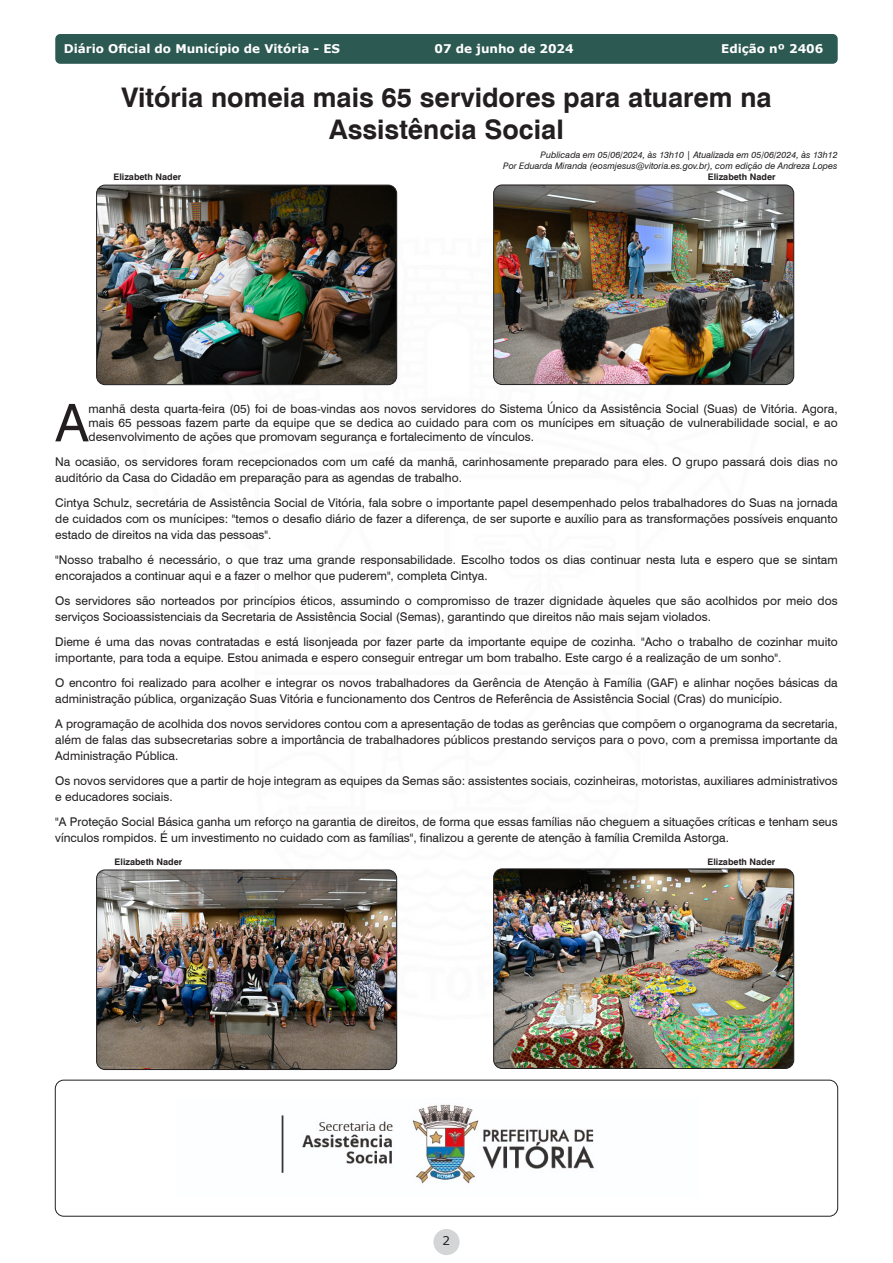
<style>
.page{position:relative;width:893px;height:1263px;background:#fff}
.page>*{position:absolute;margin:0;border:0;box-sizing:border-box;transform-origin:0 0}
.t1{font:52.05px "Swiss 721 BT";color:#231f20}
.t2{font:700 27px/32.4px "Swiss 721 BT";color:#231f20;text-align:center}
.t3{font:12px/16.2px "Swiss 721 BT";color:#231f20}
.t4{font:700 12px "Verdana";color:#fff}
.t5{font:12px "Verdana";color:#231f20}
.t6{font:italic 9px "Swiss 721 BT";color:#231f20}
.t7{font:700 9px "Swiss 721 BT";color:#231f20}
</style>
<div class="page">
<div style="left:433px;top:1229px;width:27px;height:26px;background:#d4d5d7;border-radius:50%"></div>
<div style="left:56px;top:35px;width:781px;height:28px;background:#2c5952;border-radius:4px"></div>
<div style="left:55px;top:34px;width:783px;height:30px;border:2px solid #2c5952;border-radius:4px"></div>
<img style="left:97px;top:185px;width:300px;height:200px">
<div style="left:96px;top:185px;width:301px;height:200px;border:1px solid #231f20;border-radius:9px"></div>
<img style="left:494px;top:185px;width:300px;height:200px">
<div style="left:493px;top:185px;width:301px;height:200px;border:1px solid #231f20;border-radius:9px"></div>
<img style="left:97px;top:871px;width:300px;height:198px">
<div style="left:96px;top:869px;width:301px;height:201px;border:1px solid #231f20;border-radius:9px"></div>
<img style="left:494px;top:869px;width:300px;height:199px">
<div style="left:493px;top:868px;width:301px;height:201px;border:1px solid #231f20;border-radius:9px"></div>
<div style="left:55px;top:1080px;width:783px;height:136px;border:1px solid #231f20;border-radius:9px"></div>
<img style="left:281px;top:1104px;width:313px;height:80px">
<p class="t4" style="left:64px;top:41px;width:278px">Diário Oficial do Município de Vitória - ES</p>
<p class="t4" style="left:435px;top:41px;width:141px">07 de junho de 2024</p>
<p class="t4" style="left:721px;top:41px;width:104px">Edição nº 2406</p>
<p class="t2" style="left:121px;top:80px;width:652px">Vitória nomeia mais 65 servidores para atuarem na<br>Assistência Social</p>
<p class="t6" style="left:541px;top:149px;width:299px">Publicada em 05/06/2024, às 13h10 | Atualizada em 05/06/2024, às 13h12</p>
<p class="t6" style="left:503px;top:160px;width:336px">Por Eduarda Miranda (eosmjesus@vitoria.es.gov.br), com edição de Andreza Lopes</p>
<p class="t7" style="left:114px;top:171px;width:69px">Elizabeth Nader</p>
<p class="t7" style="left:708px;top:171px;width:69px">Elizabeth Nader</p>
<p class="t1" style="left:55px;top:391px;width:35px">A</p>
<p class="t3" style="left:89px;top:401px;width:751px;line-height:14.4px;text-align:justify">manhã desta quarta-feira (05) foi de boas-vindas aos novos servidores do Sistema Único da Assistência Social (Suas) de Vitória. Agora, mais 65 pessoas fazem parte da equipe que se dedica ao cuidado para com os munícipes em situação de vulnerabilidade social, e ao desenvolvimento de ações que promovam segurança e fortalecimento de vínculos.</p>
<p class="t3" style="left:55px;top:454px;width:784px">Na ocasião, os servidores foram recepcionados com um café da manhã, carinhosamente preparado para eles. O grupo passará dois dias no auditório da Casa do Cidadão em preparação para as agendas de trabalho.</p>
<p class="t3" style="left:55px;top:494px;width:784px;text-align:justify">Cintya Schulz, secretária de Assistência Social de Vitória, fala sobre o importante papel desempenhado pelos trabalhadores do Suas na jornada de cuidados com os munícipes: "temos o desafio diário de fazer a diferença, de ser suporte e auxílio para as transformações possíveis enquanto estado de direitos na vida das pessoas".</p>
<p class="t3" style="left:55px;top:552px;width:784px">"Nosso trabalho é necessário, o que traz uma grande responsabilidade. Escolho todos os dias continuar nesta luta e espero que se sintam encorajados a continuar aqui e a fazer o melhor que puderem", completa Cintya.</p>
<p class="t3" style="left:55px;top:592px;width:784px">Os servidores são norteados por princípios éticos, assumindo o compromisso de trazer dignidade àqueles que são acolhidos por meio dos serviços Socioassistenciais da Secretaria de Assistência Social (Semas), garantindo que direitos não mais sejam violados.</p>
<p class="t3" style="left:55px;top:633px;width:784px">Dieme é uma das novas contratadas e está lisonjeada por fazer parte da importante equipe de cozinha. "Acho o trabalho de cozinhar muito importante, para toda a equipe. Estou animada e espero conseguir entregar um bom trabalho. Este cargo é a realização de um sonho".</p>
<p class="t3" style="left:55px;top:674px;width:784px">O encontro foi realizado para acolher e integrar os novos trabalhadores da Gerência de Atenção à Família (GAF) e alinhar noções básicas da administração pública, organização Suas Vitória e funcionamento dos Centros de Referência de Assistência Social (Cras) do município.</p>
<p class="t3" style="left:55px;top:715px;width:784px;text-align:justify">A programação de acolhida dos novos servidores contou com a apresentação de todas as gerências que compõem o organograma da secretaria, além de falas das subsecretarias sobre a importância de trabalhadores públicos prestando serviços para o povo, com a premissa importante da Administração Pública.</p>
<p class="t3" style="left:55px;top:772px;width:784px">Os novos servidores que a partir de hoje integram as equipes da Semas são: assistentes sociais, cozinheiras, motoristas, auxiliares administrativos e educadores sociais.</p>
<p class="t3" style="left:55px;top:813px;width:784px">"A Proteção Social Básica ganha um reforço na garantia de direitos, de forma que essas famílias não cheguem a situações críticas e tenham seus vínculos rompidos. É um investimento no cuidado com as famílias", finalizou a gerente de atenção à família Cremilda Astorga.</p>
<p class="t7" style="left:115px;top:856px;width:69px">Elizabeth Nader</p>
<p class="t7" style="left:708px;top:856px;width:69px">Elizabeth Nader</p>
<p class="t5" style="left:442px;top:1232px;width:9px">2</p>
</div>
